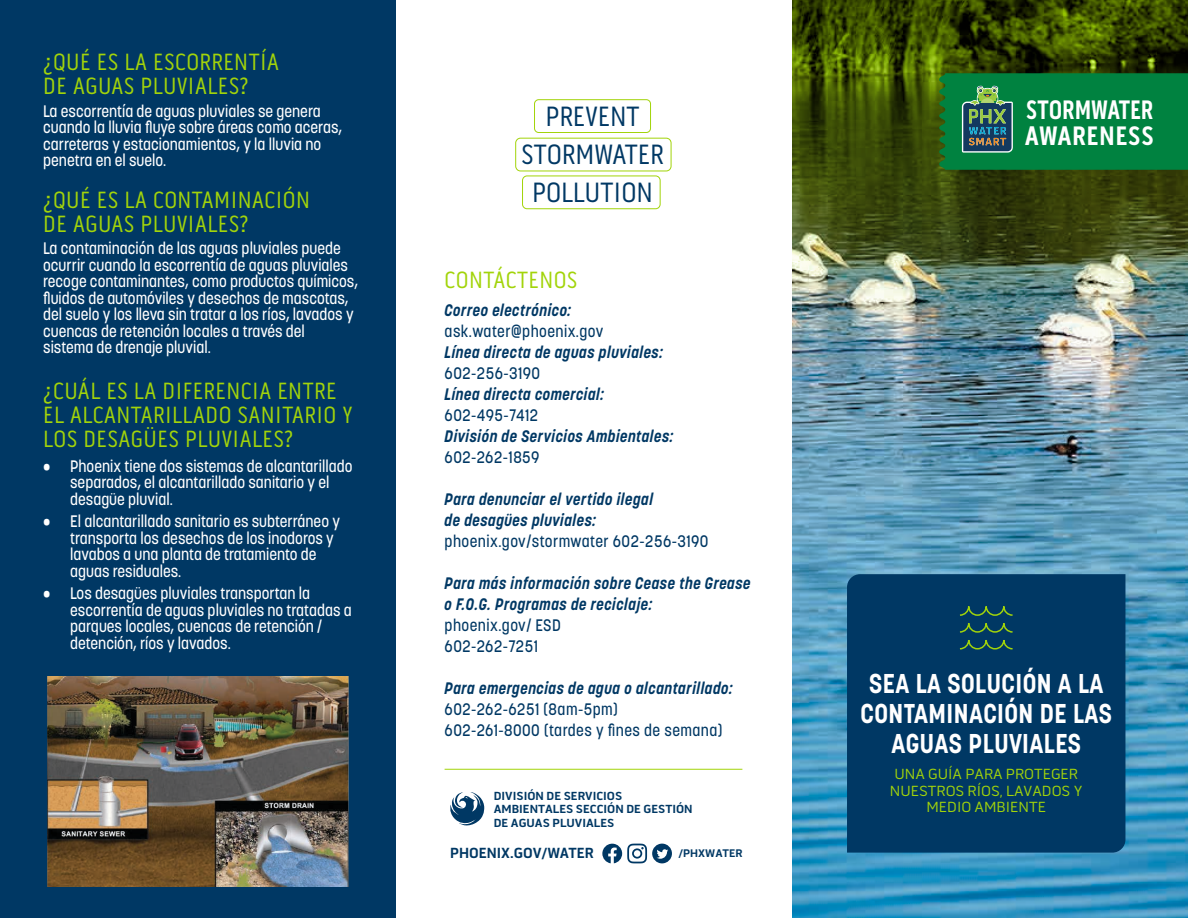
<style>
.page{position:relative;width:1188px;height:918px;background:#fff}
.page>*{position:absolute;margin:0;border:0;box-sizing:border-box;transform-origin:0 0}
.t1{font:28.5px/38px "Pill Gothic 300 mg";color:#003864;text-align:center}
.t2{font:700 27.3px/26.8px "Pill Gothic 300 mg";color:#fff;scale:.9 1}
.t3{font:700 27px/30px "Korolev";letter-spacing:.02em;color:#fff;text-align:center;scale:.9 1}
.t4{font:24px/24px "Pill Gothic 300 mg";letter-spacing:.02em;color:#a2d40a}
.t5{font:500 16.5px/16.5px "Korolev";color:#fff;scale:.9 1}
.t6{font:italic 700 16.5px/21px "Korolev";letter-spacing:.03em;color:#003864;scale:.9 1}
.t7{font:500 16.5px/21px "Korolev";letter-spacing:.03em;color:#003864;scale:.9 1}
.t8{font:15px/16.5px "Pill Gothic 600 mg";color:#a2d40a;text-align:center}
.t9{font:700 15px "Pill Gothic 600 mg";color:#003864;scale:.95 1}
.t10{font:700 12px/13.5px "Pill Gothic 600 mg";color:#003864}
.t11{font:700 11.25px "Pill Gothic 600 mg";color:#003864}
</style>
<div class="page">
<div style="left:0;top:0;width:396px;height:918px;background:#003864"></div>
<svg style="left:450px;top:792px;width:34px;height:34px"></svg>
<svg style="left:602px;top:844px;width:70px;height:19px"></svg>
<div style="left:534px;top:99px;width:117px;height:34px;border:1px solid #a2d40a;border-radius:4px"></div>
<div style="left:515px;top:138px;width:157px;height:33px;border:1px solid #a2d40a;border-radius:5px"></div>
<div style="left:522px;top:175px;width:139px;height:34px;border:1px solid #a2d40a;border-radius:5px"></div>
<img style="left:792px;top:415px;width:396px;height:503px">
<img style="left:792px;top:0;width:396px;height:415px">
<svg style="left:939px;top:73px;width:249px;height:97px;background:#0a7e44"></svg>
<hr style="left:445px;top:769px;width:297px;height:1px;background:#a2d40a">
<div style="left:847px;top:574px;width:278px;height:279px;background:#003864"></div>
<svg style="left:958px;top:605px;width:56px;height:28px;background:#184f56"></svg>
<svg style="left:958px;top:639px;width:56px;height:11px"></svg>
<img style="left:47px;top:677px;width:302px;height:210px">
<h3 class="t4" style="left:43px;top:50px;width:237px">¿QUÉ ES LA ESCORRENTÍA<br>DE AGUAS PLUVIALES?</h3>
<p class="t5" style="left:43px;top:103px;width:334px">La escorrentía de aguas pluviales se genera cuando la lluvia fluye sobre áreas como aceras, carreteras y estacionamientos, y la lluvia no penetra en el suelo.</p>
<h3 class="t4" style="left:43px;top:188px;width:268px">¿QUÉ ES LA CONTAMINACIÓN<br>DE AGUAS PLUVIALES?</h3>
<p class="t5" style="left:43px;top:240px;width:351px">La contaminación de las aguas pluviales puede ocurrir cuando la escorrentía de aguas pluviales recoge contaminantes, como productos químicos, fluidos de automóviles y desechos de mascotas, del suelo y los lleva sin tratar a los ríos, lavados y cuencas de retención locales a través del sistema de drenaje pluvial.</p>
<h3 class="t4" style="left:43px;top:379px;width:311px">¿CUÁL ES LA DIFERENCIA ENTRE<br>EL ALCANTARILLADO SANITARIO Y<br>LOS DESAGÜES PLUVIALES?</h3>
<p class="t5" style="left:70px;top:458px;width:315px;text-indent:-27px">• Phoenix tiene dos sistemas de alcantarillado separados, el alcantarillado sanitario y el desagüe pluvial.</p>
<p class="t5" style="left:70px;top:513px;width:301px;text-indent:-27px">• El alcantarillado sanitario es subterráneo y transporta los desechos de los inodoros y lavabos a una planta de tratamiento de aguas residuales.</p>
<p class="t5" style="left:70px;top:585px;width:314px;text-indent:-27px">• Los desagües pluviales transportan la escorrentía de aguas pluviales no tratadas a parques locales, cuencas de retención / detención, ríos y lavados.</p>
<h1 class="t1" style="left:521px;top:98px;width:144px">PREVENT<br>STORMWATER<br>POLLUTION</h1>
<h2 class="t2" style="left:1025px;top:96px;width:145px">STORMWATER<br>AWARENESS</h2>
<h3 class="t4" style="left:445px;top:268px;width:134px">CONTÁCTENOS</h3>
<p class="t6" style="left:445px;top:300px;width:143px">Correo electrónico:</p>
<p class="t7" style="left:445px;top:321px;width:178px">ask.water@phoenix.gov</p>
<p class="t6" style="left:445px;top:342px;width:245px">Línea directa de aguas pluviales:</p>
<p class="t7" style="left:445px;top:363px;width:108px">602-256-3190</p>
<p class="t6" style="left:445px;top:384px;width:179px">Línea directa comercial:</p>
<p class="t7" style="left:445px;top:405px;width:106px">602-495-7412</p>
<p class="t6" style="left:445px;top:426px;width:256px">División de Servicios Ambientales:</p>
<p class="t7" style="left:445px;top:447px;width:107px">602-262-1859</p>
<p class="t6" style="left:445px;top:489px;width:233px">Para denunciar el vertido ilegal de desagües pluviales:</p>
<p class="t7" style="left:445px;top:531px;width:295px">phoenix.gov/stormwater 602-256-3190</p>
<p class="t6" style="left:445px;top:573px;width:342px">Para más información sobre Cease the Grease o F.O.G. Programas de reciclaje:</p>
<p class="t7" style="left:445px;top:615px;width:131px">phoenix.gov/ ESD<br>602-262-7251</p>
<p class="t6" style="left:445px;top:678px;width:322px">Para emergencias de agua o alcantarillado:</p>
<p class="t7" style="left:445px;top:699px;width:310px">602-262-6251 (8am-5pm)<br>602-261-8000 (tardes y fines de semana)</p>
<p class="t10" style="left:494px;top:789px;width:200px">DIVISIÓN DE SERVICIOS<br>AMBIENTALES SECCIÓN DE GESTIÓN<br>DE AGUAS PLUVIALES</p>
<p class="t9" style="left:450px;top:844px;width:152px">PHOENIX.GOV/WATER</p>
<p class="t11" style="left:679px;top:846px;width:66px">/PHXWATER</p>
<h3 class="t3" style="left:860px;top:668px;width:281px">SEA LA SOLUCIÓN A LA<br>CONTAMINACIÓN DE LAS<br>AGUAS PLUVIALES</h3>
<p class="t8" style="left:890px;top:766px;width:194px">UNA GUÍA PARA PROTEGER<br>NUESTROS RÍOS, LAVADOS Y<br>MEDIO AMBIENTE</p>
</div>
